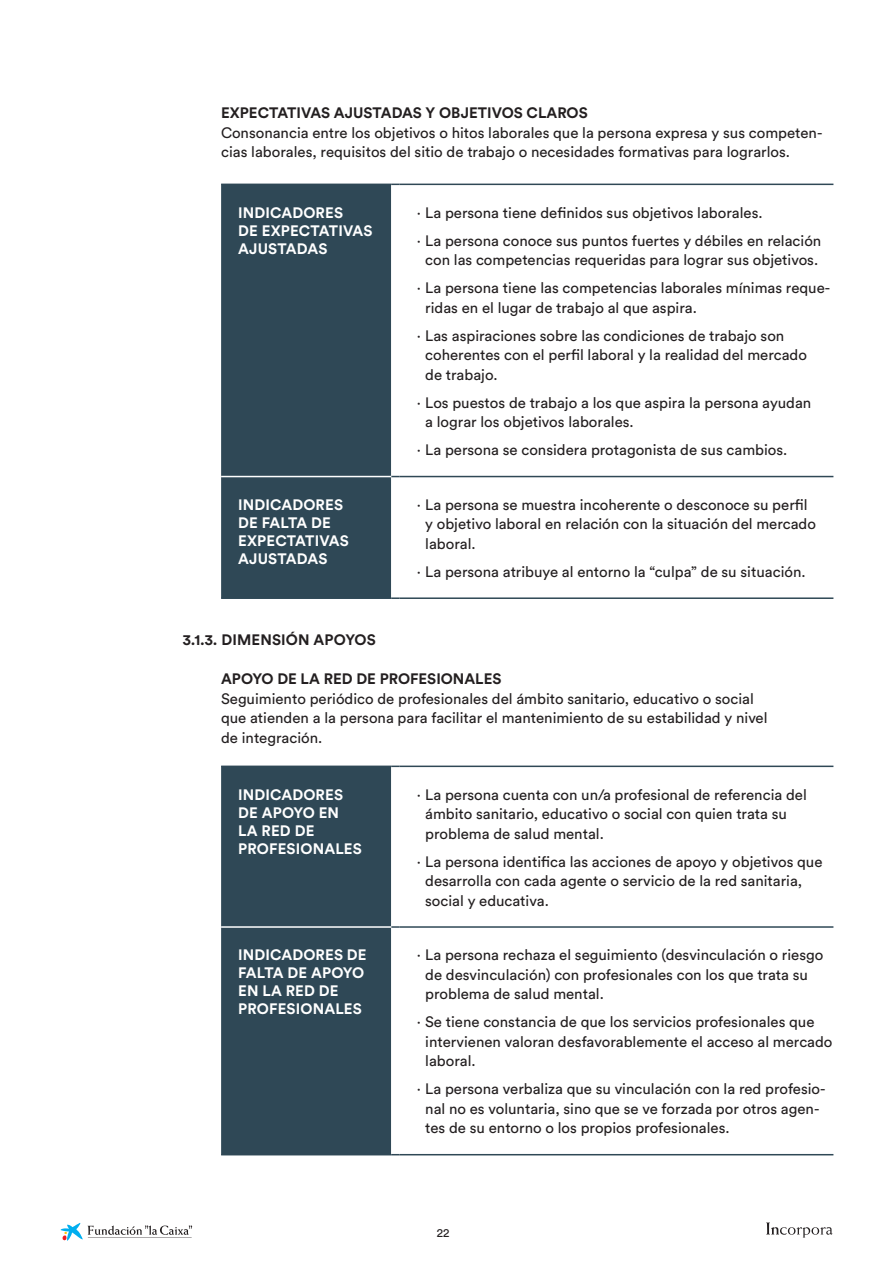
<style>
.page{position:relative;width:893px;height:1263px;background:#fff}
.page>*{position:absolute;margin:0;border:0;box-sizing:border-box;transform-origin:0 0}
._1_2_3_Texto_corrido{font:15px/19.5px "Circular Std";color:#231f20}
.TITULAR_BLANCO{font:700 15px/18px "Circular Std";letter-spacing:.01em;color:#fff}
._1_2_3_Texto_corrido-2{font:700 15px "Circular Std";color:#231f20}
._1_2_3_TITULAR{font:700 15px "Circular Std";letter-spacing:.01em;color:#231f20}
.t1{font:12px "Circular Std";color:#231f20}
</style>
<div class="page">
<svg style="left:766px;top:1222px;width:67px;height:15px"></svg>
<svg style="left:61px;top:1223px;width:131px;height:18px"></svg>
<svg style="left:221px;top:185px;width:170px;height:412px;fill:#2f4856"></svg>
<svg style="left:391px;top:185px;width:442px;height:293px"></svg>
<hr style="left:221px;top:184px;width:170px;height:1px;background:#2f4856">
<hr style="left:400px;top:184px;width:433px;height:1px;background:#2f4856">
<hr style="left:400px;top:476px;width:433px;height:1px;background:#2f4856">
<hr style="left:221px;top:476px;width:170px;height:1px;background:#fff">
<hr style="left:221px;top:597px;width:170px;height:2px;background:#2f4856">
<svg style="left:391px;top:597px;width:9px;height:2px"></svg>
<hr style="left:400px;top:597px;width:433px;height:2px;background:#2f4856">
<div style="left:221px;top:767px;width:170px;height:387px;background:#2f4856"></div>
<hr style="left:221px;top:765px;width:170px;height:2px;background:#2f4856">
<svg style="left:391px;top:765px;width:9px;height:2px"></svg>
<hr style="left:400px;top:765px;width:433px;height:2px;background:#2f4856">
<svg style="left:391px;top:926px;width:9px;height:2px"></svg>
<hr style="left:400px;top:926px;width:433px;height:2px;background:#2f4856">
<hr style="left:221px;top:926px;width:170px;height:2px;background:#fff">
<hr style="left:221px;top:1154px;width:170px;height:1px;background:#2f4856">
<hr style="left:400px;top:1154px;width:433px;height:1px;background:#2f4856">
<p class="_1_2_3_Texto_corrido-2" style="left:221px;top:103px;width:368px">EXPECTATIVAS AJUSTADAS Y OBJETIVOS CLAROS</p>
<p class="_1_2_3_Texto_corrido" style="left:221px;top:123px;width:603px">Consonancia entre los objetivos o hitos laborales que la persona expresa y sus competen&shy;cias laborales, requisitos del sitio de trabajo o necesidades formativas para lograrlos.</p>
<p class="TITULAR_BLANCO" style="left:238px;top:203px;width:136px">INDICADORES<br>DE EXPECTATIVAS<br>AJUSTADAS</p>
<p class="_1_2_3_Texto_corrido" style="left:417px;top:203px;width:347px">· La persona tiene definidos sus objetivos laborales.</p>
<p class="_1_2_3_Texto_corrido" style="left:417px;top:231px;width:406px;text-align:center">· La persona conoce sus puntos fuertes y débiles en relación con las competencias requeridas para lograr sus objetivos.</p>
<p class="_1_2_3_Texto_corrido" style="left:425px;top:278px;width:406px;text-indent:-9px">· La persona tiene las competencias laborales mínimas reque&shy;ridas en el lugar de trabajo al que aspira.</p>
<p class="_1_2_3_Texto_corrido" style="left:425px;top:326px;width:383px;text-indent:-9px">· Las aspiraciones sobre las condiciones de trabajo son coherentes con el perfil laboral y la realidad del mercado de trabajo.</p>
<p class="_1_2_3_Texto_corrido" style="left:425px;top:393px;width:388px;text-indent:-9px">· Los puestos de trabajo a los que aspira la persona ayudan a lograr los objetivos laborales.</p>
<p class="_1_2_3_Texto_corrido" style="left:417px;top:440px;width:372px">· La persona se considera protagonista de sus cambios.</p>
<p class="TITULAR_BLANCO" style="left:238px;top:495px;width:112px">INDICADORES<br>DE FALTA DE<br>EXPECTATIVAS<br>AJUSTADAS</p>
<p class="_1_2_3_Texto_corrido" style="left:425px;top:495px;width:392px;text-indent:-9px">· La persona se muestra incoherente o desconoce su perfil y objetivo laboral en relación con la situación del mercado laboral.</p>
<p class="_1_2_3_Texto_corrido" style="left:417px;top:562px;width:390px">· La persona atribuye al entorno la “culpa” de su situación.</p>
<p class="_1_2_3_TITULAR" style="left:183px;top:630px;width:195px">3.1.3. DIMENSIÓN APOYOS</p>
<p class="_1_2_3_Texto_corrido-2" style="left:221px;top:669px;width:282px">APOYO DE LA RED DE PROFESIONALES</p>
<p class="_1_2_3_Texto_corrido" style="left:221px;top:688px;width:548px">Seguimiento periódico de profesionales del ámbito sanitario, educativo o social que atienden a la persona para facilitar el mantenimiento de su estabilidad y nivel de integración.</p>
<p class="TITULAR_BLANCO" style="left:238px;top:785px;width:125px">INDICADORES<br>DE APOYO EN<br>LA RED DE<br>PROFESIONALES</p>
<p class="_1_2_3_Texto_corrido" style="left:425px;top:784px;width:383px;text-indent:-9px">· La persona cuenta con un/a profesional de referencia del ámbito sanitario, educativo o social con quien trata su problema de salud mental.</p>
<p class="_1_2_3_Texto_corrido" style="left:425px;top:851px;width:399px;text-indent:-9px">· La persona identifica las acciones de apoyo y objetivos que desarrolla con cada agente o servicio de la red sanitaria, social y educativa.</p>
<p class="TITULAR_BLANCO" style="left:238px;top:946px;width:130px">INDICADORES DE<br>FALTA DE APOYO<br>EN LA RED DE<br>PROFESIONALES</p>
<p class="_1_2_3_Texto_corrido" style="left:425px;top:945px;width:400px;text-indent:-9px">· La persona rechaza el seguimiento (desvinculación o riesgo de desvinculación) con profesionales con los que trata su problema de salud mental.</p>
<p class="_1_2_3_Texto_corrido" style="left:425px;top:1012px;width:409px;text-indent:-9px">· Se tiene constancia de que los servicios profesionales que intervienen valoran desfavorablemente el acceso al mercado laboral.</p>
<p class="_1_2_3_Texto_corrido" style="left:425px;top:1079px;width:402px;text-indent:-9px">· La persona verbaliza que su vinculación con la red profesio&shy;nal no es voluntaria, sino que se ve forzada por otros agen&shy;tes de su entorno o los propios profesionales.</p>
<p class="t1" style="left:437px;top:1225px;width:14px">22</p>
</div>
